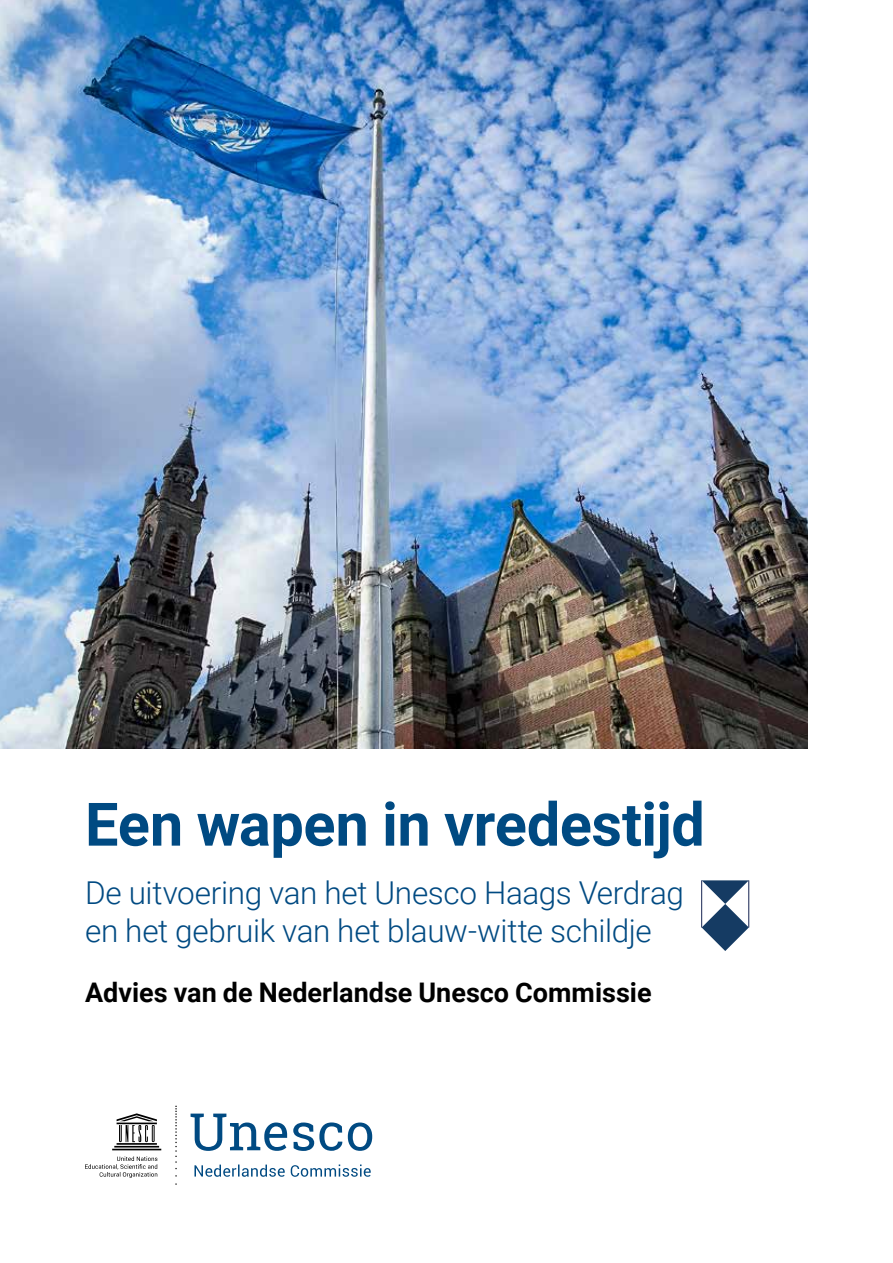
<style>
.page{position:relative;width:893px;height:1263px;background:#fff}
.page>*{position:absolute;margin:0;border:0;box-sizing:border-box;transform-origin:0 0}
.t1{font:700 60px "Roboto";letter-spacing:-.005em;color:#004a82}
.t2{font:300 31.5px/37.8px "Roboto";letter-spacing:-.01em;color:#004a82}
.t3{font:700 27px "Roboto";color:#000}
</style>
<div class="page">
<img style="left:0;top:0;width:808px;height:748px">
<svg style="left:194px;top:1164px;width:177px;height:13px"></svg>
<svg style="left:191px;top:1113px;width:181px;height:38px"></svg>
<svg style="left:112px;top:1113px;width:49px;height:37px"></svg>
<svg style="left:85px;top:1156px;width:72px;height:22px"></svg>
<svg style="left:175px;top:1106px;width:2px;height:63px"></svg>
<svg style="left:702px;top:880px;width:47px;height:71px"></svg>
<hr style="left:748px;top:880px;width:1px;height:47px;background:#23305b">
<hr style="left:701px;top:880px;width:1px;height:47px;background:#23305b">
<h1 class="t1" style="left:85px;top:782px;width:621px">Een wapen in vredestijd</h1>
<p class="t2" style="left:85px;top:873px;width:600px">De uitvoering van het Unesco Haags Verdrag en het gebruik van het blauw‑witte schildje</p>
<p class="t3" style="left:85px;top:973px;width:568px">Advies van de Nederlandse Unesco Commissie</p>
</div>
